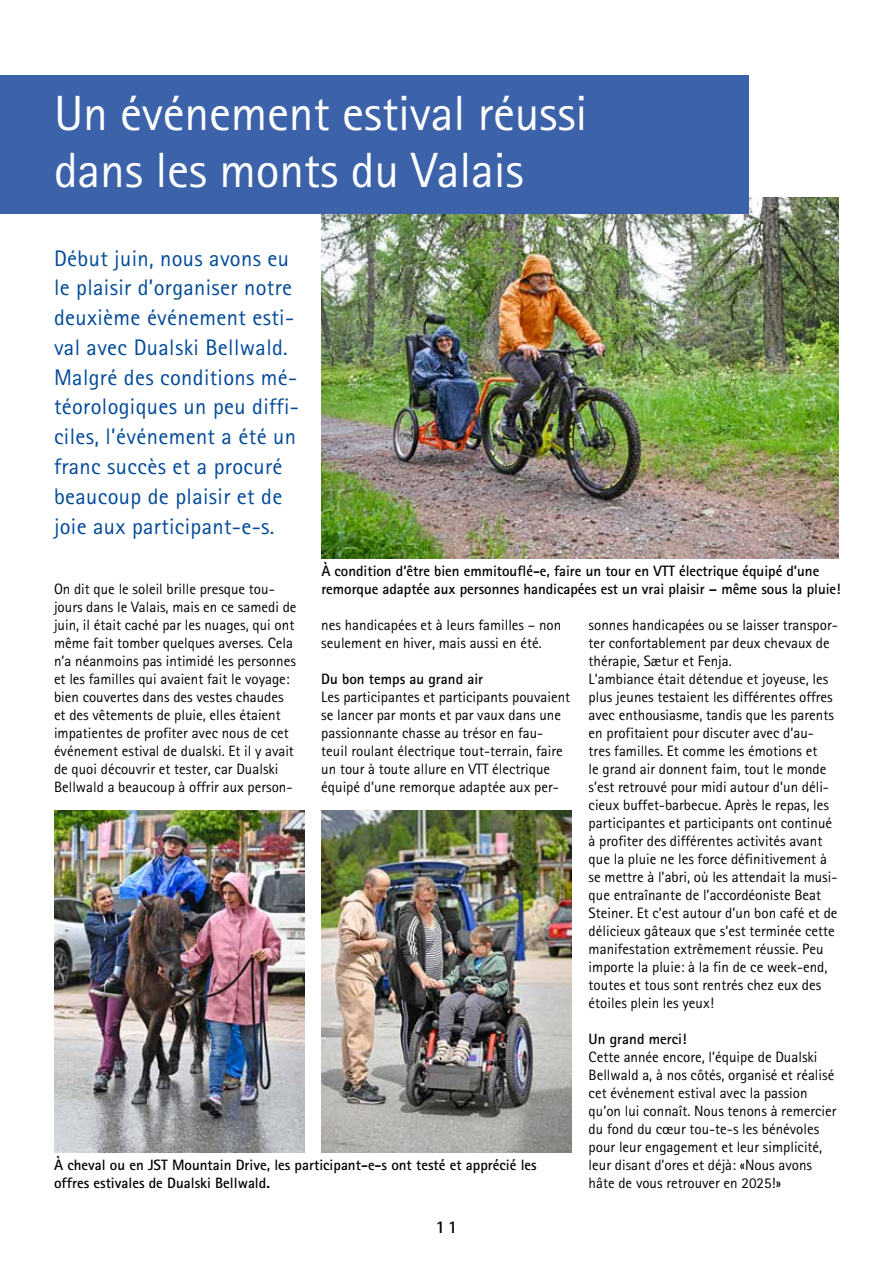
<style>
.page{position:relative;width:893px;height:1263px;background:#fff}
.page>*{position:absolute;margin:0;border:0;box-sizing:border-box;transform-origin:0 0}
.t1{font:49.5px/57px "Rotis Sans Serif";letter-spacing:-.005em;color:#fff}
.t2{font:22.5px/29.7px "Rotis Sans Serif";letter-spacing:.015em;color:#004999}
.t3{font:700 18px "Rotis Sans Serif";color:#000}
.t4{font:15px/18px "Rotis Sans Serif";color:#000}
.t5{font:700 15px/18px "Rotis Sans Serif";letter-spacing:-.005em;color:#000}
</style>
<div class="page">
<img style="left:322px;top:198px;width:517px;height:360px">
<div style="left:0;top:75px;width:748px;height:139px;background:#3c63aa"></div>
<img style="left:54px;top:810px;width:250px;height:342px">
<img style="left:322px;top:810px;width:250px;height:342px">
<h1 class="t1" style="left:54px;top:84px;width:535px">Un événement estival réussi dans les monts du Valais</h1>
<p class="t2" style="left:54px;top:243px;width:246px">Début juin, nous avons eu le plaisir d’organiser notre deuxième événement esti&shy;val avec Dualski Bellwald.<br>Malgré des conditions mé&shy;téorologiques un peu diffi&shy;ciles, l’événement a été un franc succès et a procuré beaucoup de plaisir et de joie aux participant-e-s.</p>
<p class="t5" style="left:321px;top:562px;width:521px">À condition d’être bien emmitouflé-e, faire un tour en VTT électrique équipé d’une remorque adaptée aux personnes handicapées est un vrai plaisir – même sous la pluie!</p>
<p class="t4" style="left:54px;top:580px;width:244px">On dit que le soleil brille presque tou&shy;jours dans le Valais, mais en ce samedi de juin, il était caché par les nuages, qui ont même fait tomber quelques averses. Cela n’a néanmoins pas intimidé les personnes et les familles qui avaient fait le voyage: bien couvertes dans des vestes chaudes et des vêtements de pluie, elles étaient impatientes de profiter avec nous de cet événement estival de dualski. Et il y avait de quoi découvrir et tester, car Dualski Bellwald a beaucoup à offrir aux person-</p>
<p class="t4" style="left:589px;top:616px;width:251px">sonnes handicapées ou se laisser transpor&shy;ter confortablement par deux chevaux de thérapie, Sætur et Fenja.<br>L’ambiance était détendue et joyeuse, les plus jeunes testaient les différentes offres avec enthousiasme, tandis que les parents en profitaient pour discuter avec d’au&shy;tres familles. Et comme les émotions et<br>le grand air donnent faim, tout le monde s’est retrouvé pour midi autour d’un déli&shy;cieux buffet-barbecue. Après le repas, les participantes et participants ont continué à profiter des différentes activités avant que la pluie ne les force définitivement à se mettre à l’abri, où les attendait la musi&shy;que entraînante de l’accordéoniste Beat Steiner. Et c’est autour d’un bon café et de délicieux gâteaux que s’est terminée cette manifestation extrêmement réussie. Peu importe la pluie: à la fin de ce week-end, toutes et tous sont rentrés chez eux des étoiles plein les yeux!</p>
<p class="t5" style="left:589px;top:1030px;width:99px">Un grand merci!</p>
<p class="t4" style="left:589px;top:1048px;width:249px">Cette année encore, l’équipe de Dualski Bellwald a, à nos côtés, organisé et réalisé cet événement estival avec la passion qu’on lui connaît. Nous tenons à remercier du fond du cœur tou-te-s les bénévoles pour leur engagement et leur simplicité, leur disant d’ores et déjà: «Nous avons hâte de vous retrouver en 2025!»</p>
<p class="t4" style="left:321px;top:616px;width:241px">nes handicapées et à leurs familles – non seulement en hiver, mais aussi en été.</p>
<p class="t5" style="left:321px;top:670px;width:163px">Du bon temps au grand air</p>
<p class="t4" style="left:321px;top:688px;width:250px">Les participantes et participants pouvaient se lancer par monts et par vaux dans une passionnante chasse au trésor en fau&shy;teuil roulant électrique tout-terrain, faire un tour à toute allure en VTT électrique équipé d’une remorque adaptée aux per-</p>
<p class="t5" style="left:54px;top:1156px;width:484px">À cheval ou en JST Mountain Drive, les participant-e-s ont testé et apprécié les offres estivales de Dualski Bellwald.</p>
<p class="t3" style="left:435px;top:1215px;width:24px">11</p>
</div>
